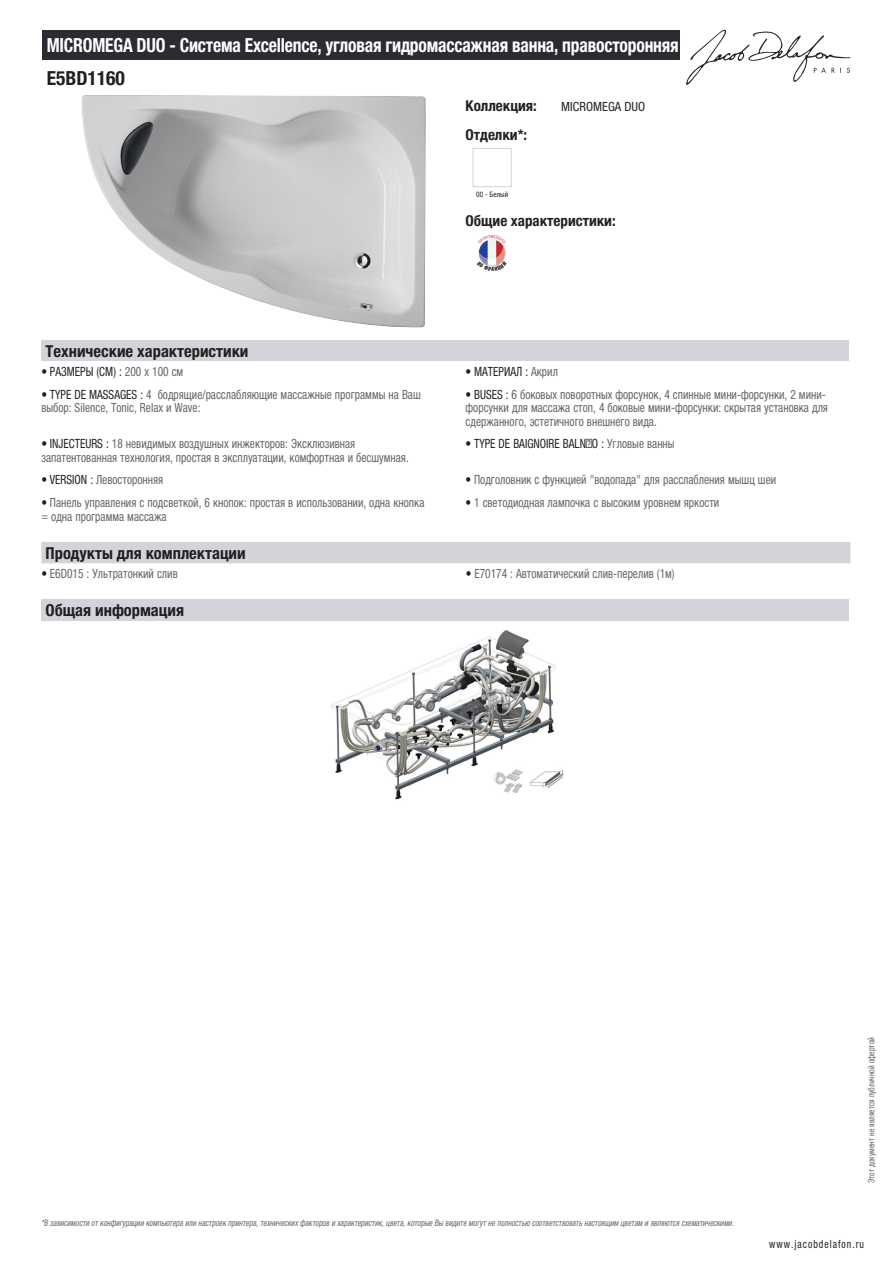
<style>
.page{position:relative;width:893px;height:1263px;background:#fff}
.page>*{position:absolute;margin:0;border:0;box-sizing:border-box;transform-origin:0 0}
.t1{font:700 condensed 19.5px "Helvetica Neue LTCYR";letter-spacing:-.01em;color:#fff;scale:.9 1}
.t2{font:700 condensed 19.5px "Helvetica Neue LTCYR";color:#231f20}
.t3{font:700 condensed 16.5px "Helvetica Neue LTCYR";color:#231f20}
.t4{font:700 condensed 15px "Helvetica Neue LTCYR";color:#231f20}
.t5{font:condensed 12.75px/13.5px "Helvetica Neue LTCYR";color:#626568;scale:.9 1}
.t6{font:condensed 12.75px "Helvetica Neue LTCYR";color:#231f20;scale:.9 1}
.t7{font:condensed 12.75px "Helvetica Neue LTCYR";color:#231f20}
.t8{font:condensed 11.25px "Helvetica Neue LTCYR";letter-spacing:.1em;color:#231f20;scale:.87 1}
.t9{font:italic condensed 9px "Helvetica Neue LTCYR";color:#626568;scale:.87 1}
.t10{font:condensed 9px "Helvetica Neue LTCYR";color:#626568;scale:.87 1}
.t11{font:condensed 7.5px "Helvetica Neue LTCYR";color:#231f20}
.s1{color:#626568}
.s2{color:#231f20}
</style>
<div class="page">
<svg style="left:686px;top:30px;width:164px;height:55px"></svg>
<img style="left:81px;top:95px;width:345px;height:233px">
<div style="left:473px;top:148px;width:39px;height:39px;border:1px solid #d3d4da"></div>
<div style="left:41px;top:340px;width:808px;height:22px;background:#d3d4da"></div>
<div style="left:41px;top:542px;width:809px;height:21px;background:#d3d4da"></div>
<div style="left:41px;top:599px;width:808px;height:21px;background:#d3d4da"></div>
<img style="left:331px;top:630px;width:233px;height:170px">
<div style="left:43px;top:30px;width:637px;height:30px;background:#2a2c32"></div>
<svg style="left:478px;top:239px;width:28px;height:28px"></svg>
<h1 class="t1" style="left:47px;top:34px;width:704px">MICROMEGA DUO - Система Excellence, угловая гидромассажная ванна, правосторонняя</h1>
<h1 class="t2" style="left:47px;top:67px;width:80px">E5BD1160</h1>
<p class="t4" style="left:466px;top:97px;width:73px">Коллекция:</p>
<p class="t7" style="left:561px;top:99px;width:85px">MICROMEGA DUO</p>
<p class="t4" style="left:466px;top:126px;width:63px">Отделки*:</p>
<p class="t11" style="left:476px;top:190px;width:34px">00 - Белый</p>
<p class="t4" style="left:466px;top:212px;width:152px">Общие характеристики:</p>
<p class="t3" style="left:46px;top:342px;width:204px">Технические характеристики</p>
<p class="t6" style="left:41px;top:364px;width:159px">• РАЗМЕРЫ (СМ) : <span class="s1">200 x 100 см</span></p>
<p class="t6" style="left:466px;top:364px;width:104px">• МАТЕРИАЛ : <span class="s1">Акрил</span></p>
<p class="t5" style="left:41px;top:387px;width:423px"><span class="s2">• TYPE DE MASSAGES :</span> 4 бодрящие/расслабляющие массажные программы на Ваш выбор: Silence, Tonic, Relax и Wave:</p>
<p class="t5" style="left:466px;top:387px;width:404px"><span class="s2">• BUSES :</span> 6 боковых поворотных форсунок, 4 спинные мини-форсунки, 2 мини&shy;форсунки для массажа стоп, 4 боковые мини-форсунки: скрытая установка для сдержанного, эстетичного внешнего вида.</p>
<p class="t5" style="left:41px;top:437px;width:410px"><span class="s2">• INJECTEURS :</span> 18 невидимых воздушных инжекторов: Эксклюзивная запатентованная технология, простая в эксплуатации, комфортная и бесшумная.</p>
<p class="t6" style="left:466px;top:437px;width:234px">• TYPE DE BAIGNOIRE BALNÉO : <span class="s1">Угловые ванны</span></p>
<p class="t5" style="left:41px;top:473px;width:137px"><span class="s2">• VERSION :</span> Левосторонняя</p>
<p class="t5" style="left:466px;top:473px;width:347px"><span class="s2">•</span> Подголовник с функцией "водопада" для расслабления мышц шеи</p>
<p class="t5" style="left:41px;top:496px;width:427px"><span class="s2">•</span> Панель управления с подсветкой, 6 кнопок: простая в использовании, одна кнопка = одна программа массажа</p>
<p class="t5" style="left:466px;top:496px;width:283px"><span class="s2">•</span> 1 светодиодная лампочка с высоким уровнем яркости</p>
<p class="t3" style="left:46px;top:544px;width:202px">Продукты для комплектации</p>
<p class="t5" style="left:41px;top:566px;width:153px"><span class="s2">•</span> E6D015 : Ультратонкий слив</p>
<p class="t5" style="left:466px;top:566px;width:234px"><span class="s2">•</span> E70174 : Автоматический слив-перелив (1м)</p>
<p class="t3" style="left:46px;top:601px;width:140px">Общая информация</p>
<p class="t9" style="left:41px;top:1218px;width:800px">*В зависимости отконфигурации компьютера или настроек принтера,техническихфакторов и характеристик,цвета,которые Вы видите могутне полностью соответствоватьнастоящим цветам и являются схематическими.</p>
<p class="t10" style="left:866px;top:1183px;width:169px;rotate:-90deg">Этот документ не является публичной офертой</p>
<p class="t8" style="left:769px;top:1237px;width:110px">www.jacobdelafon.ru</p>
</div>
